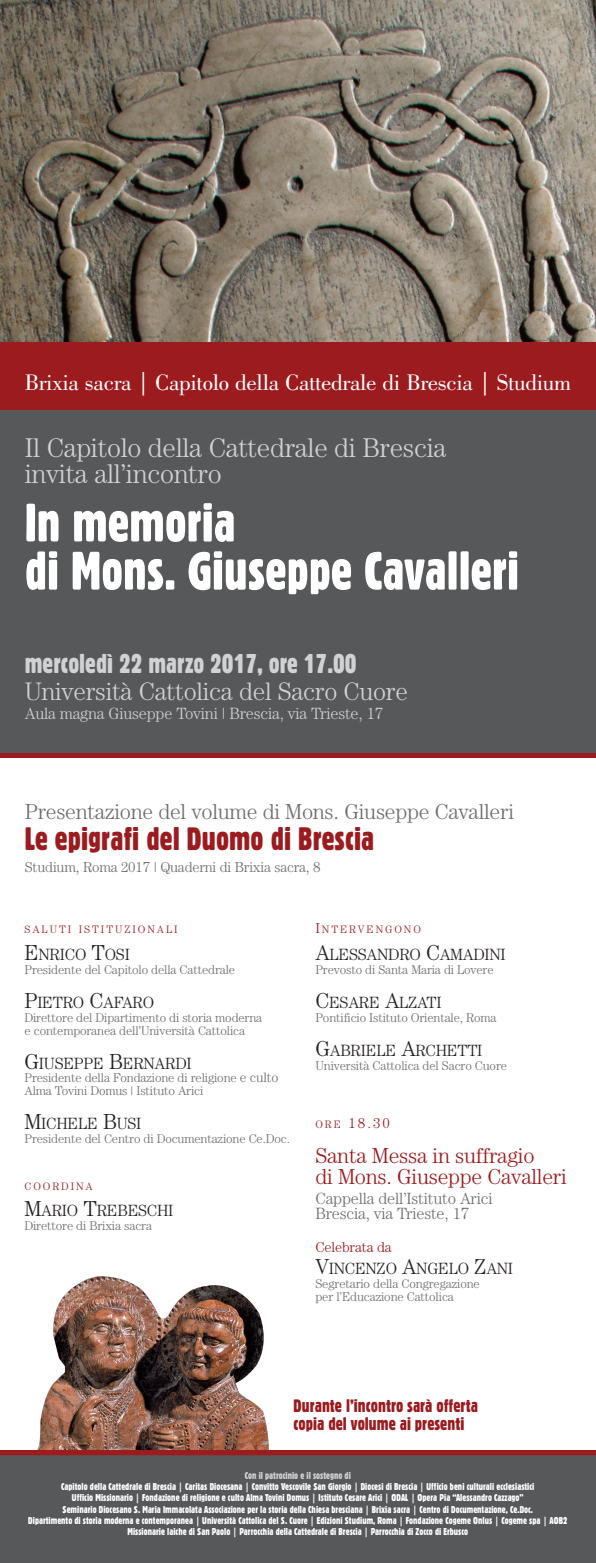
<style>
.page{position:relative;width:596px;height:1563px;background:#fff}
.page>*{position:absolute;margin:0;border:0;box-sizing:border-box;transform-origin:0 0}
.t1{font:52.5px/48.1px "Gothic 821 Condensed BT";color:#fff}
.t2{font:31.5px "Gothic 821 Condensed BT";color:#9b1b1e}
.t3{font:300 26.25px/26.2px "Century Light S Si";letter-spacing:-.01em;color:#d1d2d4}
.t4{font:26.25px "Gothic 821 Condensed BT";color:#d1d2d4}
.t5{font:300 24.5px "Century Light S Si";letter-spacing:-.01em;color:#d1d2d4}
.t6{font:23.62px "Bodoni BT";letter-spacing:-.015em;color:#fff}
.t7{font:300 21px "Century Light S Si";letter-spacing:-.01em;color:#6c6d70}
.t8{font:300 21px/21px "Century Light S Si";letter-spacing:-.01em;color:#9b1b1e}
.t9{font:17.5px/17.5px "Gothic 821 Condensed BT";color:#9b1b1e}
.t10{font:300 15.75px "Century Light S Si";letter-spacing:-.015em;color:#231f20}
.t11{font:300 15.75px/15.8px "Century Light S Si";letter-spacing:-.01em;color:#6c6d70}
.t12{font:300 15.75px "Century Light S Si";letter-spacing:-.01em;color:#d1d2d4}
.t13{font:300 13.91px "Century Light S Si";letter-spacing:-.015em;color:#6c6d70}
.t14{font:300 13.91px "Century Light S Si";letter-spacing:-.01em;color:#9b1b1e}
.t15{font:300 12.25px/13.1px "Century Light S Si";letter-spacing:-.01em;color:#6c6d70}
.t16{font:300 10.5px "Century Light S Si";letter-spacing:.185em;color:#9b1b1e}
.t17{font:9.62px/11.4px "Gothic 821 Condensed BT";color:#fff;text-align:center}
.t18{font:9.62px "Gothic 821 Condensed BT";color:#d1d2d4}
.s1{font-size:21px}
.s2{font-size:13.12px}
.s3{font-size:13.91px}
.s4{font-size:10.5px}
</style>
<div class="page">
<div style="left:0;top:1452px;width:595px;height:111px;background:#57585a"></div>
<img style="left:0;top:0;width:595px;height:342px">
<div style="left:0;top:342px;width:595px;height:415px;background:#9b1b1e"></div>
<div style="left:0;top:410px;width:595px;height:342px;background:#57585a"></div>
<img style="left:37px;top:1276px;width:232px;height:174px">
<div style="left:0;top:1450px;width:595px;height:5px;background:#9b1b1e"></div>
<h3 class="t6" style="left:25px;top:368px;width:547px">Brixia sacra | Capitolo della Cattedrale di Brescia | Studium</h3>
<h3 class="t3" style="left:25px;top:435px;width:423px">Il Capitolo della Cattedrale di Brescia invita all’incontro</h3>
<h1 class="t1" style="left:25px;top:499px;width:495px">In memoria<br>di Mons. Giuseppe Cavalleri</h1>
<h3 class="t4" style="left:25px;top:649px;width:333px">mercoledì 22 marzo 2017, ore 17.00</h3>
<h3 class="t5" style="left:25px;top:677px;width:384px">Università Cattolica del Sacro Cuore</h3>
<h3 class="t12" style="left:25px;top:704px;width:359px">Aula magna Giuseppe Tovini | Brescia, via Trieste, 17</h3>
<h3 class="t7" style="left:25px;top:799px;width:490px">Presentazione del volume di Mons. Giuseppe Cavalleri</h3>
<h2 class="t2" style="left:25px;top:821px;width:351px">Le epigrafi del Duomo di Brescia</h2>
<h3 class="t13" style="left:25px;top:859px;width:297px">Studium, Roma 2017 | Quaderni di Brixia sacra, 8</h3>
<p class="t16" style="left:24px;top:923px;width:154px">SALUTI ISTITUZIONALI</p>
<h3 class="t10" style="left:24px;top:945px;width:107px"><span class="s1">E</span>NRICO <span class="s1">T</span>OSI</h3>
<p class="t15" style="left:24px;top:963px;width:212px">Presidente del Capitolo della Cattedrale</p>
<h3 class="t10" style="left:24px;top:993px;width:131px"><span class="s1">P</span>IETRO <span class="s1">C</span>AFARO</h3>
<p class="t15" style="left:24px;top:1011px;width:239px">Direttore del Dipartimento di storia moderna e contemporanea dell’Università Cattolica</p>
<h3 class="t10" style="left:24px;top:1054px;width:168px"><span class="s1">G</span>IUSEPPE <span class="s1">B</span>ERNARDI</h3>
<p class="t15" style="left:24px;top:1071px;width:255px">Presidente della Fondazione di religione <span class="s2">e culto<br></span>Alma Tovini Domus | Istituto Arici</p>
<h3 class="t10" style="left:24px;top:1115px;width:118px"><span class="s1">M</span>ICHELE <span class="s1">B</span>USI</h3>
<p class="t15" style="left:24px;top:1132px;width:267px">Presidente del Centro di Documentazione Ce.Doc.</p>
<p class="t16" style="left:24px;top:1180px;width:70px">COORDINA</p>
<h3 class="t10" style="left:24px;top:1201px;width:150px"><span class="s1">M</span>ARIO <span class="s1">T</span>REBESCHI</h3>
<p class="t15" style="left:24px;top:1219px;width:129px">Direttore di Brixia sacra</p>
<p class="t16" style="left:315px;top:923px;width:107px"><span class="s3">I</span>NTERVENGONO</p>
<h3 class="t10" style="left:315px;top:945px;width:191px"><span class="s1">A</span>LESSANDRO <span class="s1">C</span>AMADINI</h3>
<p class="t15" style="left:315px;top:963px;width:179px">Prevosto di Santa Maria di Lovere</p>
<h3 class="t10" style="left:315px;top:993px;width:127px"><span class="s1">C</span>ESARE <span class="s1">A</span>LZATI</h3>
<p class="t15" style="left:315px;top:1011px;width:182px">Pontificio Istituto Orientale, Roma</p>
<h3 class="t10" style="left:315px;top:1041px;width:168px"><span class="s1">G</span>ABRIELE <span class="s1">A</span>RCHETTI</h3>
<p class="t15" style="left:315px;top:1059px;width:193px">Università Cattolica del Sacro Cuore</p>
<h3 class="t14" style="left:315px;top:1115px;width:76px"><span class="s4">ORE</span> 18.30</h3>
<h3 class="t8" style="left:315px;top:1144px;width:252px">Santa Messa in suffragio<br>di Mons. Giuseppe Cavalleri</h3>
<h3 class="t11" style="left:315px;top:1190px;width:178px">Cappella dell’Istituto Arici<br>Brescia, via Trieste, 17</h3>
<h3 class="t14" style="left:315px;top:1239px;width:78px">Celebrata da</h3>
<h3 class="t10" style="left:315px;top:1259px;width:199px"><span class="s1">V</span>INCENZO <span class="s1">A</span>NGELO <span class="s1">Z</span>ANI</h3>
<p class="t15" style="left:315px;top:1277px;width:166px">Segretario della Congregazione per l’Educazione Cattolica</p>
<h3 class="t9" style="left:293px;top:1397px;width:186px">Durante l’incontro sarà offerta copia del volume ai presenti</h3>
<p class="t18" style="left:244px;top:1469px;width:107px">Con il patrocinio e il sostegno di</p>
<p class="t17" style="left:28px;top:1481px;width:540px">Capitolo della Cattedrale di Brescia | Caritas Diocesana | Convitto Vescovile San Giorgio | Diocesi di Brescia | Ufficio beni culturali ecclesiastici<br>Ufficio Missionario | Fondazione di religione e culto Alma Tovini Domus | Istituto Cesare Arici | ODAL | Opera Pia “Alessandro Cazzago”<br>Seminario Diocesano S. Maria Immacolata Associazione per la storia della Chiesa bresciana | Brixia sacra | Centro di Documentazione, Ce.Doc.<br>Dipartimento di storia moderna e contemporanea | Università Cattolica del S. Cuore | Edizioni Studium, Roma | Fondazione Cogeme Onlus | Cogeme spa | AOB2<br>Missionarie laiche di San Paolo | Parrocchia della Cattedrale di Brescia | Parrocchia di Zocco di Erbusco</p>
</div>
